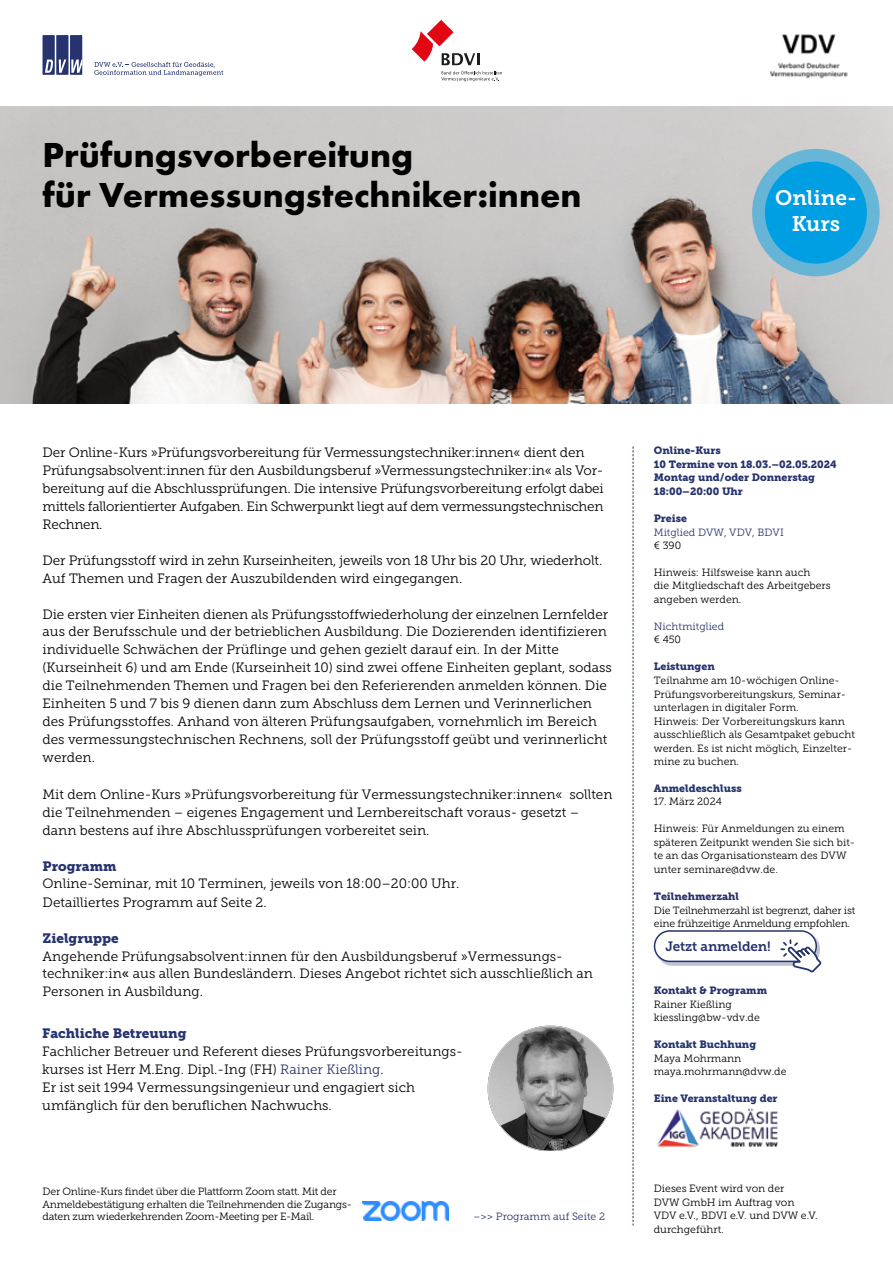
<style>
.page{position:relative;width:893px;height:1263px;background:#fff}
.page>*{position:absolute;margin:0;border:0;box-sizing:border-box;transform-origin:0 0}
.t1{font:700 36px/39.6px "Futura PT";color:#000}
.t2{font:21px/25.2px "Museo Slab 700";color:#fff;text-align:center}
.t3{font:13.5px/18px "Museo Slab 300";color:#000}
.t4{font:13.5px "Museo Slab 900";color:#26336e}
.t5{font:13.5px "Museo Slab 700";letter-spacing:-.01em;color:#26336e}
.t6{font:10.5px/13.5px "Museo Slab 300";color:#000}
.t7{font:10.5px/12.6px "Museo Slab 300";letter-spacing:-.02em;color:#000}
.t8{font:10.5px/13.5px "Museo Slab 900";color:#26336e}
.t9{font:10.5px "Museo Slab 300";color:#26336e}
.s1{font-family:"Museo Slab 500"}
.s2{color:#26336e}
</style>
<div class="page">
<img style="left:0;top:106px;width:893px;height:298px">
<svg style="left:633px;top:446px;width:1px;height:779px"></svg>
<img style="left:657px;top:1108px;width:122px;height:39px">
<div style="left:656px;top:933px;width:164px;height:33px;background:#26336e;opacity:.3"></div>
<div style="left:654px;top:931px;width:162px;height:30px;background:#fff;border-radius:15px"></div>
<div style="left:654px;top:930px;width:163px;height:32px;border:2px solid #26336e;border-radius:15px"></div>
<svg style="left:779px;top:938px;width:43px;height:35px"></svg>
<div style="left:752px;top:149px;width:128px;height:127px;background:#67b5d6;border-radius:50%"></div>
<div style="left:765px;top:162px;width:102px;height:102px;background:#009fe3;border-radius:50%"></div>
<img style="left:362px;top:1201px;width:86px;height:20px">
<div style="left:43px;top:35px;width:12px;height:40px;background:#26336e"></div>
<div style="left:56px;top:35px;width:12px;height:40px;background:#26336e"></div>
<div style="left:70px;top:35px;width:12px;height:40px;background:#26336e"></div>
<svg style="left:45px;top:60px;width:8px;height:13px"></svg>
<svg style="left:59px;top:60px;width:23px;height:13px"></svg>
<svg style="left:94px;top:62px;width:129px;height:14px"></svg>
<img style="left:769px;top:34px;width:79px;height:45px">
<svg style="left:441px;top:71px;width:61px;height:10px"></svg>
<svg style="left:412px;top:20px;width:67px;height:45px"></svg>
<img style="left:487px;top:1025px;width:127px;height:125px">
<h1 class="t1" style="left:43px;top:134px;width:540px">Prüfungsvorbereitung<br>für Vermessungstechniker:innen</h1>
<h2 class="t2" style="left:775px;top:186px;width:83px">Online-<br>Kurs</h2>
<p class="t3" style="left:43px;top:443px;width:563px">Der Online-Kurs »Prüfungsvorbereitung für Vermessungstechniker:innen« dient den Prüfungsabsolvent:innen für den Ausbildungsberuf »Vermessungstechniker:in« als Vor&shy;bereitung auf die Abschlussprüfungen. Die intensive Prüfungsvorbereitung erfolgt dabei mittels fallorientierter Aufgaben. Ein Schwerpunkt liegt auf dem vermessungstechnischen Rechnen.</p>
<p class="t3" style="left:43px;top:551px;width:561px">Der Prüfungsstoff wird in zehn Kurseinheiten, jeweils von 18 Uhr bis 20 Uhr, wiederholt.<br>Auf Themen und Fragen der Auszubildenden wird eingegangen.</p>
<p class="t3" style="left:43px;top:605px;width:571px">Die ersten vier Einheiten dienen als Prüfungsstoffwiederholung der einzelnen Lernfelder aus der Berufsschule und der betrieblichen Ausbildung. Die Dozierenden identifizieren individuelle Schwächen der Prüflinge und gehen gezielt darauf ein. In der Mitte (Kurseinheit 6) und am Ende (Kurseinheit 10) sind zwei offene Einheiten geplant, sodass die Teilnehmenden Themen und Fragen bei den Referierenden anmelden können. Die Einheiten 5 und 7 bis 9 dienen dann zum Abschluss dem Lernen und Verinnerlichen des Prüfungsstoffes. Anhand von älteren Prüfungsaufgaben, vornehmlich im Bereich des vermessungstechnischen Rechnens, soll der Prüfungsstoff geübt und verinnerlicht werden.</p>
<p class="t3" style="left:43px;top:785px;width:571px">Mit dem Online-Kurs »Prüfungsvorbereitung für Vermessungstechniker:innen« sollten die Teilnehmenden – eigenes Engagement und Lernbereitschaft voraus- gesetzt – dann bestens auf ihre Abschlussprüfungen vorbereitet sein.</p>
<p class="t4" style="left:43px;top:858px;width:76px">Programm</p>
<p class="t3" style="left:43px;top:875px;width:418px">Online-Seminar, mit 10 Terminen, jeweils von 18:00–20:00 Uhr.<br>Detailliertes Programm auf Seite 2.</p>
<p class="t4" style="left:43px;top:930px;width:78px">Zielgruppe</p>
<p class="t3" style="left:43px;top:947px;width:552px;line-height:17.5px">Angehende Prüfungsabsolvent:innen für den Ausbildungsberuf »Vermessungs&shy;techniker:in<span class="s1">«</span> aus allen Bundesländern. Dieses Angebot richtet sich ausschließlich an<br>Personen in Ausbildung.</p>
<p class="t4" style="left:42px;top:1025px;width:146px">Fachliche Betreuung</p>
<p class="t3" style="left:42px;top:1042px;width:422px">Fachlicher Betreuer und Referent dieses Prüfungsvorbereitungs&shy;kurses ist Herr M.Eng. Dipl.-Ing (FH) <span class="s2">Rainer Kießling</span>.<br>Er ist seit 1994 Vermessungsingenieur und engagiert sich umfänglich für den beruflichen Nachwuchs.</p>
<p class="t7" style="left:43px;top:1185px;width:311px">Der Online-Kurs findet über die Plattform Zoom statt. Mit der<br>Anmeldebestätigung erhalten die Teilnehmenden die Zugangs&shy;daten zum wiederkehrenden Zoom-Meeting per E-Mail.</p>
<p class="t9" style="left:473px;top:1211px;width:133px">–&gt;&gt; Programm auf Seite 2</p>
<p class="t8" style="left:654px;top:444px;width:185px">Online-Kurs<br>10 Termine von 18.03.–02.05.2024<br>Montag und/oder Donnerstag<br>18:00–20:00 Uhr</p>
<p class="t8" style="left:654px;top:511px;width:35px">Preise</p>
<p class="t9" style="left:654px;top:526px;width:132px">Mitglied DVW, VDV, BDVI</p>
<p class="t6" style="left:654px;top:539px;width:29px">€ 390</p>
<p class="t6" style="left:654px;top:566px;width:178px">Hinweis: Hilfsweise kann auch<br>die Mitgliedschaft des Arbeitgebers angeben werden.</p>
<p class="t9" style="left:654px;top:620px;width:72px">Nichtmitglied</p>
<p class="t6" style="left:654px;top:633px;width:29px">€ 450</p>
<p class="t8" style="left:654px;top:660px;width:63px">Leistungen</p>
<p class="t6" style="left:654px;top:674px;width:203px">Teilnahme am 10-wöchigen Online-Prüfungsvorbereitungskurs, Seminar&shy;unterlagen in digitaler Form.<br>Hinweis: Der Vorbereitungskurs kann ausschließlich als Gesamtpaket gebucht werden. Es ist nicht möglich, Einzelter&shy;mine zu buchen.</p>
<p class="t8" style="left:654px;top:782px;width:89px">Anmeldeschluss</p>
<p class="t6" style="left:654px;top:795px;width:70px">17. März 2024</p>
<p class="t6" style="left:654px;top:822px;width:203px">Hinweis: Für Anmeldungen zu einem späteren Zeitpunkt wenden Sie sich bit&shy;te an das Organisationsteam des DVW unter seminare@dvw.de.</p>
<p class="t8" style="left:654px;top:890px;width:87px">Teilnehmerzahl</p>
<p class="t7" style="left:654px;top:903px;width:203px;line-height:13.4px">Die Teilnehmerzahl ist begrenzt, daher ist eine frühzeitige Anmeldung empfohlen.</p>
<p class="t5" style="left:665px;top:938px;width:107px">Jetzt anmelden!</p>
<p class="t8" style="left:654px;top:984px;width:115px">Kontakt &amp; Programm</p>
<p class="t6" style="left:654px;top:998px;width:108px">Rainer Kießling kiessling@bw-vdv.de</p>
<p class="t8" style="left:654px;top:1038px;width:104px">Kontakt Buchhung</p>
<p class="t6" style="left:654px;top:1052px;width:134px">Maya Mohrmann maya.mohrmann@dvw.de</p>
<p class="t8" style="left:654px;top:1092px;width:125px">Eine Veranstaltung der</p>
<p class="t6" style="left:654px;top:1182px;width:165px">Dieses Event wird von der<br>DVW GmbH im Auftrag von<br>VDV e.V., BDVI e.V. und DVW e.V. durchgeführt.</p>
</div>
